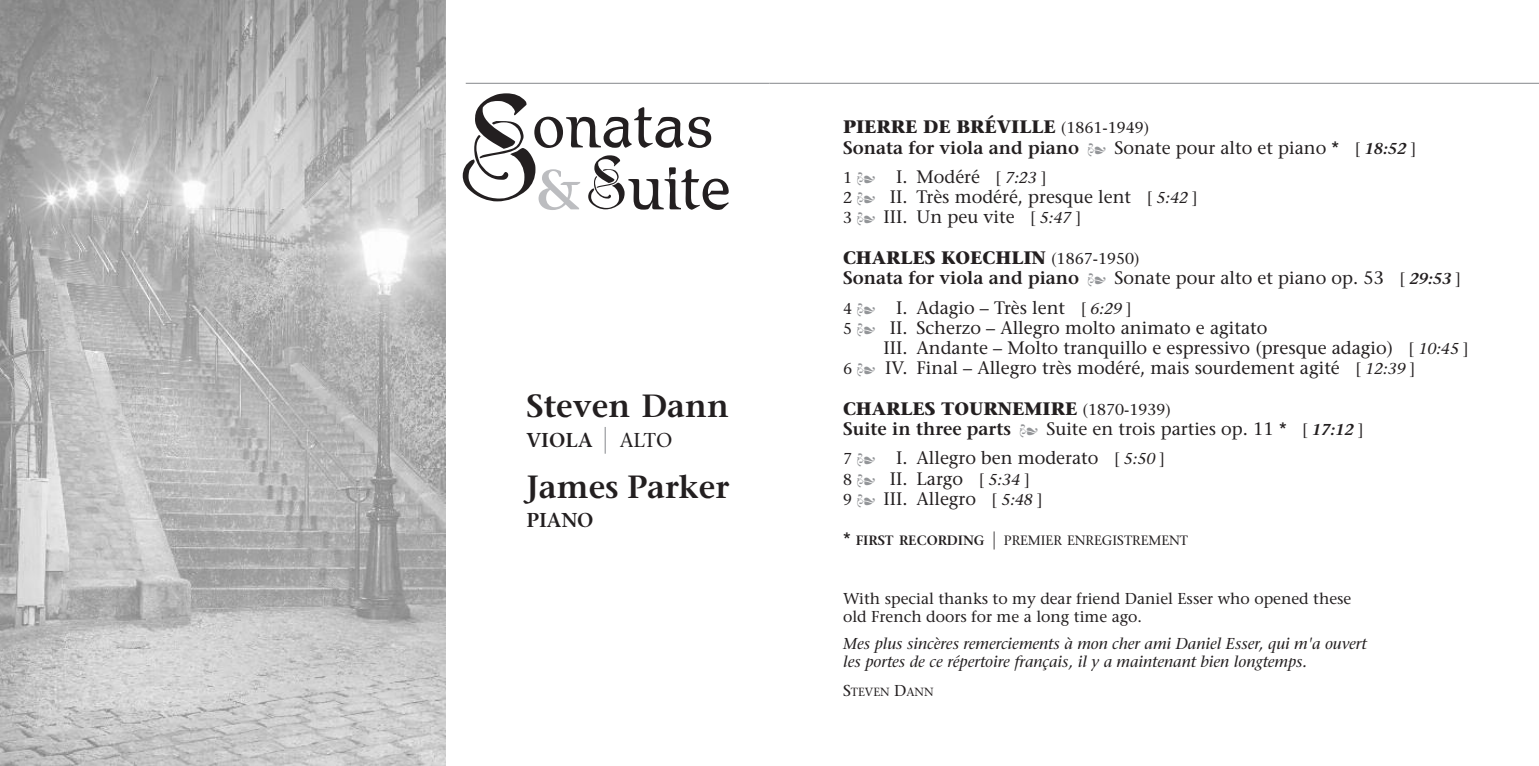
<style>
.page{position:relative;width:1539px;height:766px;background:#fff}
.page>*{position:absolute;margin:0;border:0;box-sizing:border-box;transform-origin:0 0}
.t1{font:64.8px/61.9px "BD Renaissance";letter-spacing:.05em;color:#231f20;text-align:right}
.t2{font:600 31.95px "Stone Serif";color:#231f20}
.t3{font:600 20.03px "Stone Serif";color:#231f20}
.t4{font:18px/20.2px "Stone Serif";color:#231f20}
.t5{font:600 18px/20.2px "Stone Serif";color:#231f20}
.t6{font:italic 15.75px/18px "Stone Serif";color:#231f20}
.t7{font:15.75px/18px "Stone Serif";color:#231f20}
.t8{font:13.5px "Stone Serif";color:#231f20}
.t9{font:11.7px "Stone Serif";color:#231f20}
.s1{font-family:"Horst";font-size:129.38px}
.s2{font-family:"Stone Serif";font-weight:600;font-size:56.25px;color:#bcbdc0}
.s3{font-family:"Horst"}
.s4{font-family:"Grotesque";font-weight:300;font-stretch:condensed;font-size:26.78px;color:#939598}
.s5{font-weight:400}
.s6{font-weight:700}
.s7{font-weight:400;font-size:15.75px}
.s8{font-family:"L Decoration Pi One";font-weight:400;color:#939598}
.s9{font-style:italic;font-size:15.75px}
.s10{font-size:15.75px}
.s11{font-family:"L Decoration Pi One";color:#939598}
.s12{font-weight:600}
.s13{font-weight:600;font-style:italic;font-size:15.75px}
.s14{font-size:18px}
.s15{font-family:"Grotesque";font-weight:300;font-stretch:condensed;font-size:18px}
</style>
<div class="page">
<img style="left:0;top:0;width:446px;height:765px">
<hr style="left:466px;top:83px;width:304px;height:1px;background:#939598">
<hr style="left:770px;top:83px;width:769px;height:1px;background:#939598">
<h1 class="t1" style="left:459px;top:94px;width:271px"><span class="s1">S</span>onatas <span class="s2">&amp;</span><span class="s3">S</span>uite</h1>
<h2 class="t2" style="left:526px;top:394px;width:204px">Steven Dann</h2>
<p class="t3" style="left:526px;top:432px;width:147px">VIOLA <span class="s4">|</span> <span class="s5">ALTO</span></p>
<h2 class="t2" style="left:526px;top:474px;width:204px">James Parker</h2>
<p class="t3" style="left:526px;top:512px;width:69px">PIANO</p>
<p class="t5" style="left:843px;top:119px;width:575px"><span class="s6">PIERRE DE BRÉVILLE</span> <span class="s7">(1861-1949)<br></span>Sonata for viola and piano <span class="s8">-</span> <span class="s5">Sonate pour alto et piano *</span> <span class="s7">[</span> <span class="s9">18:52</span> <span class="s7">]</span></p>
<p class="t4" style="left:843px;top:168px;width:356px"><span class="s10">1</span> <span class="s11">-</span> I. Modéré <span class="s10">[</span> <span class="s9">7:23</span> <span class="s10">]<br>2</span> <span class="s11">-</span> II. Très modéré, presque lent <span class="s10">[</span> <span class="s9">5:42</span> <span class="s10">]<br>3</span> <span class="s11">-</span> III. Un peu vite <span class="s10">[</span> <span class="s9">5:47</span> <span class="s10">]</span></p>
<p class="t4" style="left:843px;top:249px;width:620px"><span class="s6">CHARLES KOECHLIN</span> <span class="s10">(1867-1950)<br></span><span class="s12">Sonata for viola and piano</span> <span class="s11">-</span> Sonate pour alto et piano op. 53 <span class="s10">[</span> <span class="s13">29:53</span> <span class="s10">]</span></p>
<p class="t4" style="left:843px;top:299px;width:290px"><span class="s10">4</span> <span class="s11">-</span> I. Adagio – Très lent <span class="s10">[</span> <span class="s9">6:29</span> <span class="s10">]</span></p>
<p class="t4" style="left:843px;top:319px;width:426px"><span class="s10">5</span> <span class="s11">-</span> II. Scherzo – Allegro molto animato e agitato</p>
<p class="t4" style="left:884px;top:339px;width:587px">III. Andante – Molto tranquillo e espressivo (presque adagio) <span class="s10">[</span> <span class="s9">10:45</span> <span class="s10">]</span></p>
<p class="t4" style="left:843px;top:359px;width:574px"><span class="s10">6</span> <span class="s11">-</span> IV. Final – Allegro très modéré, mais sourdement agité <span class="s10">[</span> <span class="s9">12:39</span> <span class="s10">]</span></p>
<p class="t4" style="left:843px;top:400px;width:522px"><span class="s6">CHARLES TOURNEMIRE</span> <span class="s10">(1870-1939)<br></span><span class="s12">Suite in three parts</span> <span class="s11">-</span> Suite en trois parties op. 11 * <span class="s10">[</span> <span class="s13">17:12</span> <span class="s10">]</span></p>
<p class="t4" style="left:843px;top:449px;width:324px"><span class="s10">7</span> <span class="s11">-</span> I. Allegro ben moderato <span class="s10">[</span> <span class="s9">5:50</span> <span class="s10">]<br>8</span> <span class="s11">-</span> II. Largo <span class="s10">[</span> <span class="s9">5:34</span> <span class="s10">]<br>9</span> <span class="s11">-</span> III. Allegro <span class="s10">[</span> <span class="s9">5:48</span> <span class="s10">]</span></p>
<p class="t8" style="left:843px;top:535px;width:347px"><span class="s14">*</span> <span class="s12">FIRST RECORDING</span> <span class="s15">|</span> PREMIER ENREGISTREMENT</p>
<p class="t7" style="left:843px;top:591px;width:510px">With special thanks to my dear friend Daniel Esser who opened these old French doors for me a long time ago.</p>
<p class="t6" style="left:843px;top:636px;width:525px">Mes plus sincères remerciements à mon cher ami Daniel Esser, qui m'a ouvert les portes de ce répertoire français, il y a maintenant bien longtemps.</p>
<p class="t9" style="left:843px;top:687px;width:92px"><span class="s10">S</span>TEVEN <span class="s10">D</span>ANN</p>
</div>
